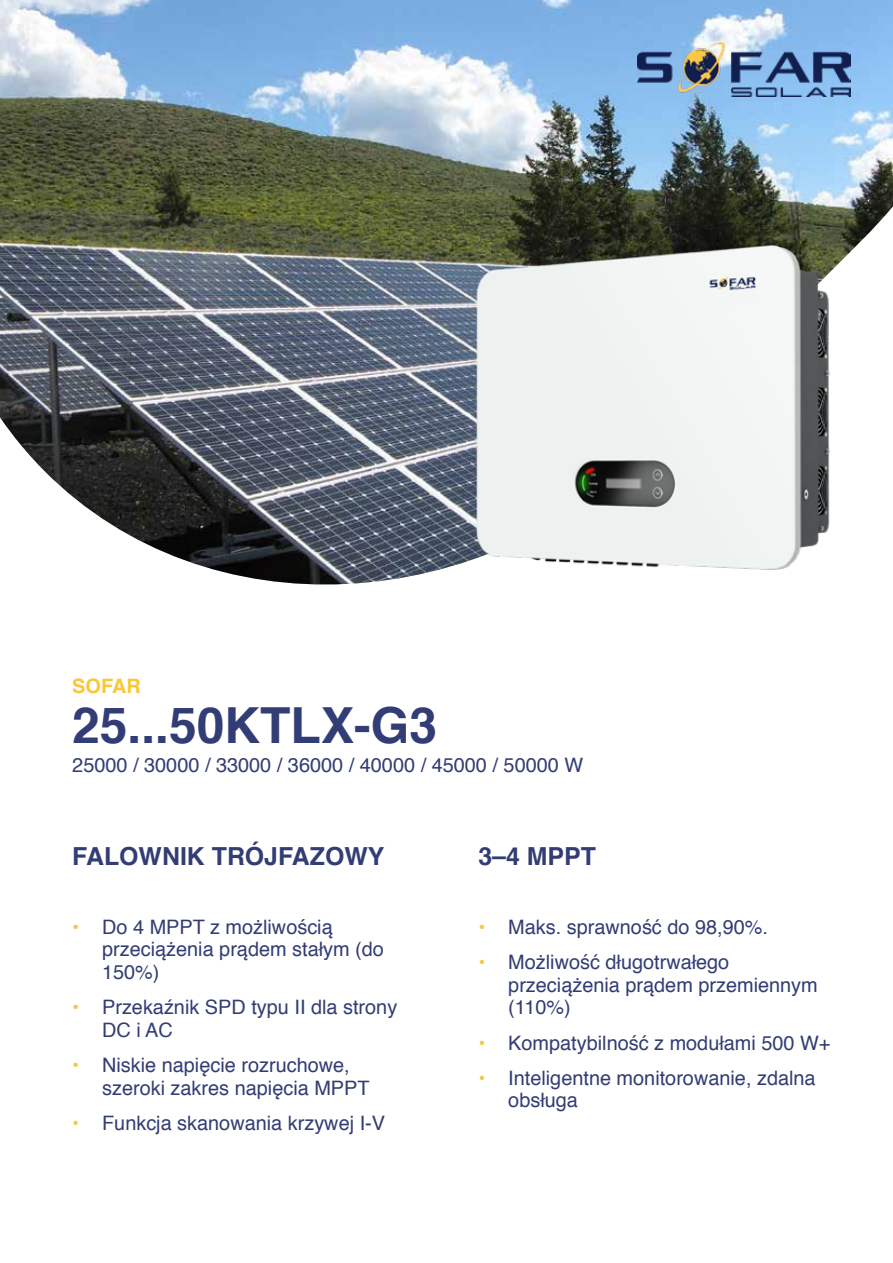
<style>
.page{position:relative;width:893px;height:1263px;background:#fff}
.page>*{position:absolute;margin:0;border:0;box-sizing:border-box;transform-origin:0 0}
.t1{font:700 49.8px "Helvetica";color:#323d75}
.t2{font:700 24.9px "Helvetica";color:#323d75}
.t3{font:19.95px/22.5px "Helvetica";color:#323d75}
.t4{font:700 19.95px "Helvetica";color:#fac737}
.s1{font-family:"Helvetica Neue";color:#f4c746}
</style>
<div class="page">
<img style="left:0;top:0;width:893px;height:585px">
<img style="left:463px;top:236px;width:383px;height:349px">
<p class="t4" style="left:72px;top:670px;width:70px">SOFAR</p>
<h1 class="t1" style="left:72px;top:685px;width:366px">25...50KTLX-G3</h1>
<p class="t3" style="left:72px;top:754px;width:512px">25000 / 30000 / 33000 / 36000 / 40000 / 45000 / 50000 W</p>
<p class="t2" style="left:72px;top:836px;width:314px">FALOWNIK TRÓJFAZOWY</p>
<p class="t2" style="left:478px;top:836px;width:119px">3–4 MPPT</p>
<p class="t3" style="left:102px;top:916px;width:283px;text-indent:-30px"><span class="s1">•</span> Do 4 MPPT z możliwością przeciążenia prądem stałym (do<br>150%)</p>
<p class="t3" style="left:102px;top:996px;width:297px;text-indent:-30px"><span class="s1">•</span> Przekaźnik SPD typu II dla strony<br>DC i AC</p>
<p class="t3" style="left:102px;top:1054px;width:269px;text-indent:-30px"><span class="s1">•</span> Niskie napięcie rozruchowe, szeroki zakres napięcia MPPT</p>
<p class="t3" style="left:72px;top:1112px;width:314px"><span class="s1">•</span> Funkcja skanowania krzywej I-V</p>
<p class="t3" style="left:478px;top:916px;width:291px"><span class="s1">•</span> Maks. sprawność do 98,90%.</p>
<p class="t3" style="left:508px;top:951px;width:311px;text-indent:-30px"><span class="s1">•</span> Możliwość długotrwałego przeciążenia prądem przemiennym (110%)</p>
<p class="t3" style="left:478px;top:1032px;width:354px"><span class="s1">•</span> Kompatybilność z modułami 500 W+</p>
<p class="t3" style="left:508px;top:1067px;width:309px;text-indent:-30px"><span class="s1">•</span> Inteligentne monitorowanie, zdalna obsługa</p>
</div>
